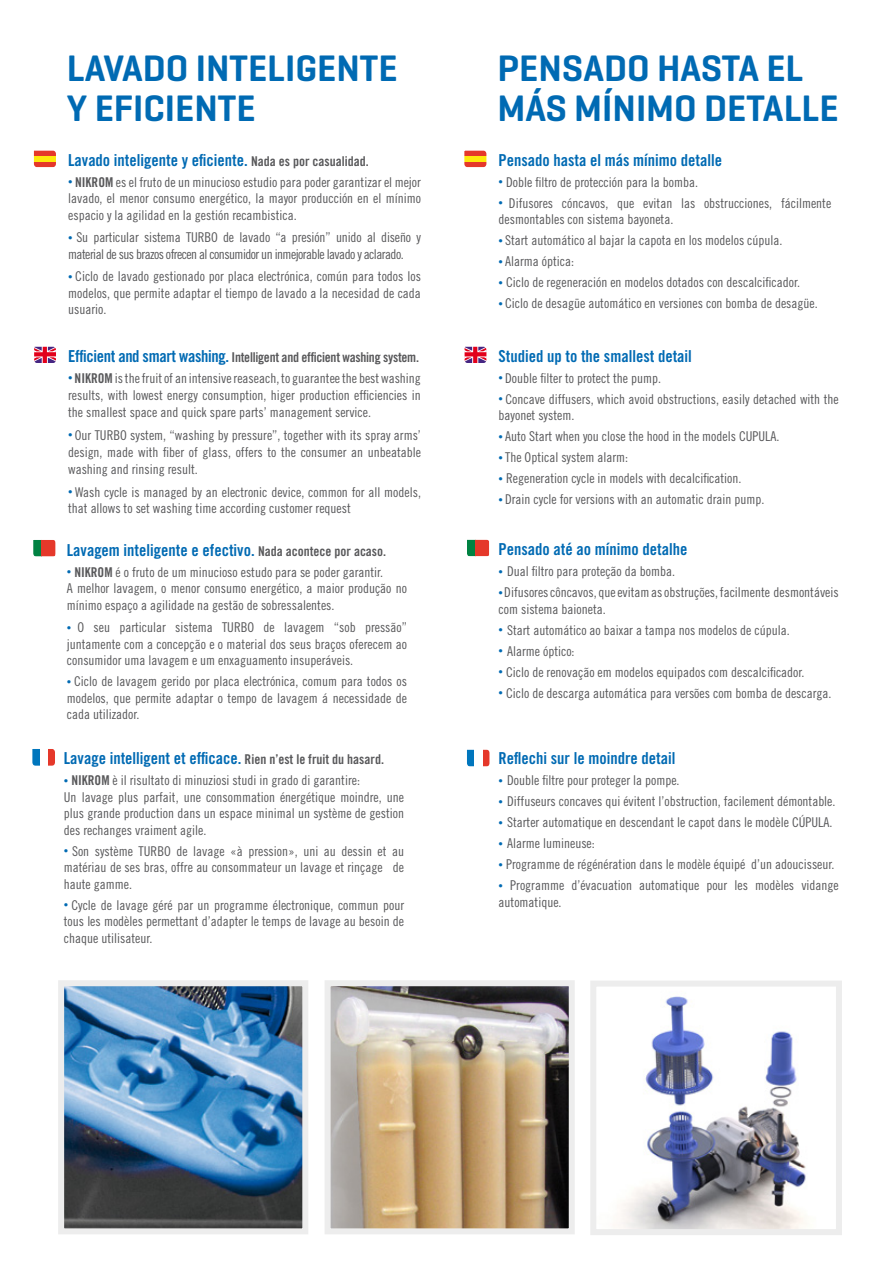
<style>
.page{position:relative;width:893px;height:1263px;background:#fff}
.page>*{position:absolute;margin:0;border:0;box-sizing:border-box;transform-origin:0 0}
.t1{font:600 37.5px/40.5px "Geogrotesque";color:#006ab3}
.t2{font:16.5px "Trade Gothic LT Std Bd Cn 20";color:#006ab3}
.t3{font:13.5px/16.5px "Trade Gothic LT Std Cn 18";color:#58585a;text-align:justify}
.t4{font:13.5px/16.5px "Trade Gothic LT Std Cn 18";letter-spacing:-.04em;color:#58585a}
.t5{font:13.5px "Trade Gothic LT Std Bd Cn 20";letter-spacing:-.02em;color:#58585a}
.s1{font-size:13.5px;color:#58585a}
.s2{font-size:9px;color:#006ab3}
.s3{font-family:"Trade Gothic LT Std Bd Cn 20"}
.s4{font-size:16.5px;color:#006ab3}
</style>
<div class="page">
<svg style="left:467px;top:749px;width:23px;height:18px"></svg>
<svg style="left:34px;top:346px;width:22px;height:17px"></svg>
<svg style="left:464px;top:346px;width:23px;height:17px"></svg>
<svg style="left:33px;top:150px;width:23px;height:18px"></svg>
<svg style="left:464px;top:150px;width:23px;height:18px"></svg>
<img style="left:65px;top:987px;width:236px;height:240px">
<div style="left:58px;top:980px;width:250px;height:254px;border:6px solid #ededed"></div>
<img style="left:332px;top:987px;width:236px;height:240px">
<div style="left:325px;top:980px;width:250px;height:254px;border:6px solid #ededed"></div>
<svg style="left:33px;top:540px;width:23px;height:17px"></svg>
<svg style="left:467px;top:539px;width:23px;height:18px"></svg>
<img style="left:618px;top:996px;width:189px;height:232px">
<div style="left:590px;top:980px;width:252px;height:255px;border:6px solid #ededed"></div>
<svg style="left:32px;top:749px;width:23px;height:17px"></svg>
<h1 class="t1" style="left:67px;top:47px;width:332px">LAVADO INTELIGENTE<br>Y EFICIENTE</h1>
<h1 class="t1" style="left:498px;top:47px;width:343px">PENSADO HASTA EL<br>MÁS MÍNIMO DETALLE</h1>
<p class="t2" style="left:68px;top:150px;width:302px">Lavado inteligente y eficiente. <span class="s1">Nada es por casualidad.</span></p>
<p class="t3" style="left:68px;top:174px;width:354px"><span class="s2">•</span> <span class="s3">NIKROM</span> es el fruto de un minucioso estudio para poder garantizar el mejor lavado, el menor consumo energético, la mayor producción en el mínimo espacio y la agilidad en la gestión recambistica.</p>
<p class="t4" style="left:68px;top:229px;width:354px"><span class="s2">•</span> Su particular sistema TURBO de lavado “a presión” unido al diseño y material de sus brazos ofrecen al consumidor un inmejorable lavado y aclarado.</p>
<p class="t3" style="left:68px;top:268px;width:354px"><span class="s2">•</span> Ciclo de lavado gestionado por placa electrónica, común para todos los modelos, que permite adaptar el tiempo de lavado a la necesidad de cada usuario.</p>
<p class="t5" style="left:68px;top:349px;width:352px"><span class="s4">Efficient and smart washing.</span> Intelligent and efficient washing system.</p>
<p class="t3" style="left:68px;top:369px;width:354px;line-height:17.2px"><span class="s2">•</span> <span class="s3">NIKROM</span> is the fruit of an intensive reaseach, to guarantee the best washing results, with lowest energy consumption, higer production efficiencies in the smallest space and quick spare parts’ management service.</p>
<p class="t3" style="left:68px;top:426px;width:354px;line-height:17.2px"><span class="s2">•</span> Our TURBO system, “washing by pressure”, together with its spray arms’ design, made with fiber of glass, offers to the consumer an unbeatable washing and rinsing result.</p>
<p class="t3" style="left:68px;top:483px;width:354px"><span class="s2">•</span> Wash cycle is managed by an electronic device, common for all models, that allows to set washing time according customer request</p>
<p class="t2" style="left:67px;top:540px;width:321px">Lavagem inteligente e efectivo. <span class="s1">Nada acontece por acaso.</span></p>
<p class="t3" style="left:67px;top:563px;width:342px;text-align:left"><span class="s2">•</span> <span class="s3">NIKROM</span> é o fruto de um minucioso estudo para se poder garantir.<br>A melhor lavagem, o menor consumo energético, a maior produção no mínimo espaço a agilidade na gestão de sobressalentes.</p>
<p class="t3" style="left:67px;top:619px;width:342px"><span class="s2">•</span> O seu particular sistema TURBO de lavagem “sob pressão” juntamente com a concepção e o material dos seus braços oferecem ao consumidor uma lavagem e um enxaguamento insuperáveis.</p>
<p class="t3" style="left:67px;top:673px;width:342px"><span class="s2">•</span> Ciclo de lavagem gerido por placa electrónica, comum para todos os modelos, que permite adaptar o tempo de lavagem á necessidade de cada utilizador.</p>
<p class="t2" style="left:64px;top:748px;width:322px">Lavage intelligent et efficace. <span class="s1">Rien n’est le fruit du hasard.</span></p>
<p class="t3" style="left:64px;top:772px;width:342px;text-align:left"><span class="s2">•</span> <span class="s3">NIKROM</span> è il risultato di minuziosi studi in grado di garantire:<br>Un lavage plus parfait, une consommation énergétique moindre, une plus grande production dans un espace minimal un système de gestion des rechanges vraiment agile.</p>
<p class="t3" style="left:64px;top:842px;width:342px"><span class="s2">•</span> Son système TURBO de lavage «à pression», uni au dessin et au matériau de ses bras, offre au consommateur un lavage et rinçage de haute gamme.</p>
<p class="t3" style="left:64px;top:896px;width:342px"><span class="s2">•</span> Cycle de lavage géré par un programme électronique, commun pour tous les modèles permettant d’adapter le temps de lavage au besoin de chaque utilisateur.</p>
<p class="t2" style="left:499px;top:150px;width:225px">Pensado hasta el más mínimo detalle</p>
<p class="t3" style="left:499px;top:174px;width:201px"><span class="s2">•</span> Doble filtro de protección para la bomba.</p>
<p class="t3" style="left:499px;top:195px;width:334px"><span class="s2">•</span> Difusores cóncavos, que evitan las obstrucciones, fácilmente desmontables con sistema bayoneta.</p>
<p class="t3" style="left:499px;top:232px;width:285px"><span class="s2">•</span> Start automático al bajar la capota en los modelos cúpula.</p>
<p class="t3" style="left:499px;top:253px;width:77px"><span class="s2">•</span> Alarma óptica:</p>
<p class="t3" style="left:499px;top:274px;width:303px"><span class="s2">•</span> Ciclo de regeneración en modelos dotados con descalcificador.</p>
<p class="t3" style="left:499px;top:295px;width:321px"><span class="s2">•</span> Ciclo de desagüe automático en versiones con bomba de desagüe.</p>
<p class="t2" style="left:499px;top:346px;width:195px">Studied up to the smallest detail</p>
<p class="t3" style="left:499px;top:369px;width:164px"><span class="s2">•</span> Double filter to protect the pump.</p>
<p class="t3" style="left:499px;top:390px;width:342px"><span class="s2">•</span> Concave diffusers, which avoid obstructions, easily detached with the bayonet system.</p>
<p class="t3" style="left:499px;top:428px;width:282px"><span class="s2">•</span> Auto Start when you close the hood in the models CUPULA.</p>
<p class="t3" style="left:499px;top:449px;width:131px"><span class="s2">•</span> The Optical system alarm:</p>
<p class="t3" style="left:499px;top:470px;width:244px"><span class="s2">•</span> Regeneration cycle in models with decalcification.</p>
<p class="t3" style="left:499px;top:491px;width:267px"><span class="s2">•</span> Drain cycle for versions with an automatic drain pump.</p>
<p class="t2" style="left:499px;top:539px;width:190px">Pensado até ao mínimo detalhe</p>
<p class="t3" style="left:499px;top:563px;width:178px"><span class="s2">•</span> Dual filtro para proteção da bomba.</p>
<p class="t3" style="left:499px;top:584px;width:342px"><span class="s2">•</span> Difusores côncavos, que evitam as obstruções, facilmente desmontáveis com sistema baioneta.</p>
<p class="t3" style="left:499px;top:622px;width:293px"><span class="s2">•</span> Start automático ao baixar a tampa nos modelos de cúpula.</p>
<p class="t3" style="left:499px;top:643px;width:77px"><span class="s2">•</span> Alarme óptico:</p>
<p class="t3" style="left:499px;top:664px;width:307px"><span class="s2">•</span> Ciclo de renovação em modelos equipados com descalcificador.</p>
<p class="t3" style="left:499px;top:685px;width:334px"><span class="s2">•</span> Ciclo de descarga automática para versões com bomba de descarga.</p>
<p class="t2" style="left:499px;top:748px;width:178px">Reflechi sur le moindre detail</p>
<p class="t3" style="left:499px;top:772px;width:182px"><span class="s2">•</span> Double filtre pour proteger la pompe.</p>
<p class="t3" style="left:499px;top:793px;width:338px"><span class="s2">•</span> Diffuseurs concaves qui évitent l’obstruction, facilement démontable.</p>
<p class="t3" style="left:499px;top:814px;width:335px"><span class="s2">•</span> Starter automatique en descendant le capot dans le modèle CÚPULA.</p>
<p class="t3" style="left:499px;top:835px;width:98px"><span class="s2">•</span> Alarme lumineuse:</p>
<p class="t3" style="left:499px;top:856px;width:337px"><span class="s2">•</span> Programme de régénération dans le modèle équipé d’un adoucisseur.</p>
<p class="t3" style="left:499px;top:877px;width:342px"><span class="s2">•</span> Programme d’évacuation automatique pour les modèles vidange automatique.</p>
</div>
